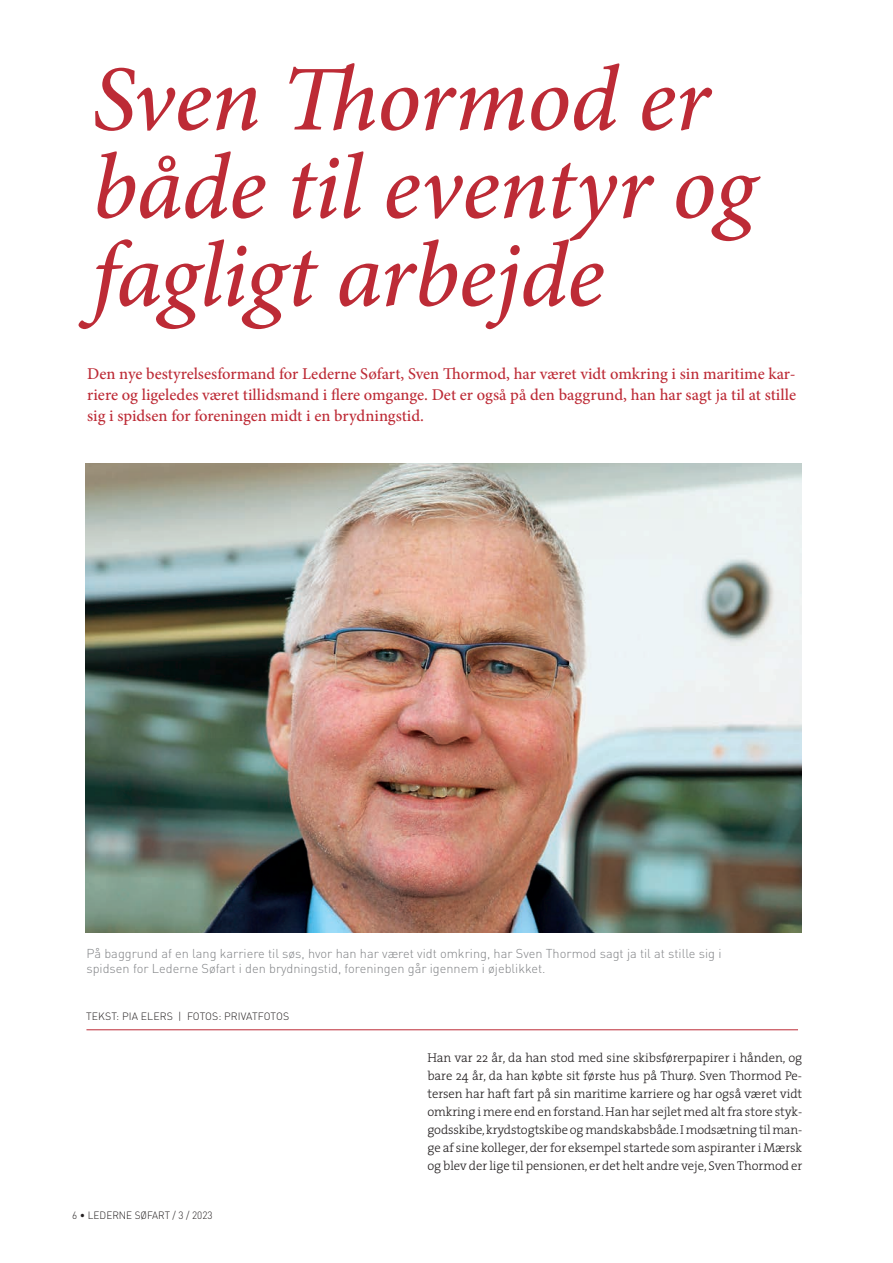
<style>
.page{position:relative;width:893px;height:1263px;background:#fff}
.page>*{position:absolute;margin:0;border:0;box-sizing:border-box;transform-origin:0 0}
.t1{font:italic 500 93px/87.9px "Minion Pro";letter-spacing:-.01em;color:#bd2b36}
.t2{font:500 16.5px/21px "Minion Pro";color:#bd2b36;text-align:justify}
.t3{font:300 12.75px/18px "The Serif";letter-spacing:-.005em;color:#231f20;text-align:justify}
.t4{font:300 12.75px/15px "DINOT";color:#808285}
.t5{font:300 10.5px "DINOT";color:#231f20}
.t6{font:300 10.5px "DINOT";color:#231f20;scale:.95 1}
</style>
<div class="page">
<hr style="left:86px;top:1029px;width:712px;height:1px;background:#bd2b36">
<img style="left:85px;top:463px;width:716px;height:469px">
<h1 class="t1" style="left:92px;top:55px;width:665px">Sven Thormod er både til eventyr og fagligt arbejde</h1>
<p class="t2" style="left:87px;top:363px;width:711px">Den nye bestyrelsesformand for Lederne Søfart, Sven Thormod, har været vidt omkring i sin maritime kar&shy;riere og ligeledes været tillidsmand i flere omgange. Det er også på den baggrund, han har sagt ja til at stille sig i spidsen for foreningen midt i en brydningstid.</p>
<p class="t4" style="left:86px;top:945px;width:637px">På baggrund af en lang karriere til søs, hvor han har været vidt omkring, har Sven Thormod sagt ja til at stille sig i spidsen for Lederne Søfart i den brydningstid, foreningen går igennem i øjeblikket.</p>
<p class="t5" style="left:86px;top:1010px;width:205px">TEKST: PIA ELERS | FOTOS: PRIVATFOTOS</p>
<p class="t6" style="left:72px;top:1209px;width:149px">6 • LEDERNE SØFART / 3 / 2023</p>
<p class="t3" style="left:427px;top:1048px;width:377px">Han var 22 år, da han stod med sine skibsførerpapirer i hånden, og bare 24 år, da han købte sit første hus på Thurø. Sven Thormod Pe&shy;tersen har haft fart på sin maritime karriere og har også været vidt omkring i mere end en forstand. Han har sejlet med alt fra store styk&shy;godsskibe, krydstogtskibe og mandskabsbåde. I modsætning til man&shy;ge af sine kolleger, der for eksempel startede som aspiranter i Mærsk og blev der lige til pensionen, er det helt andre veje, Sven Thormod er</p>
</div>
